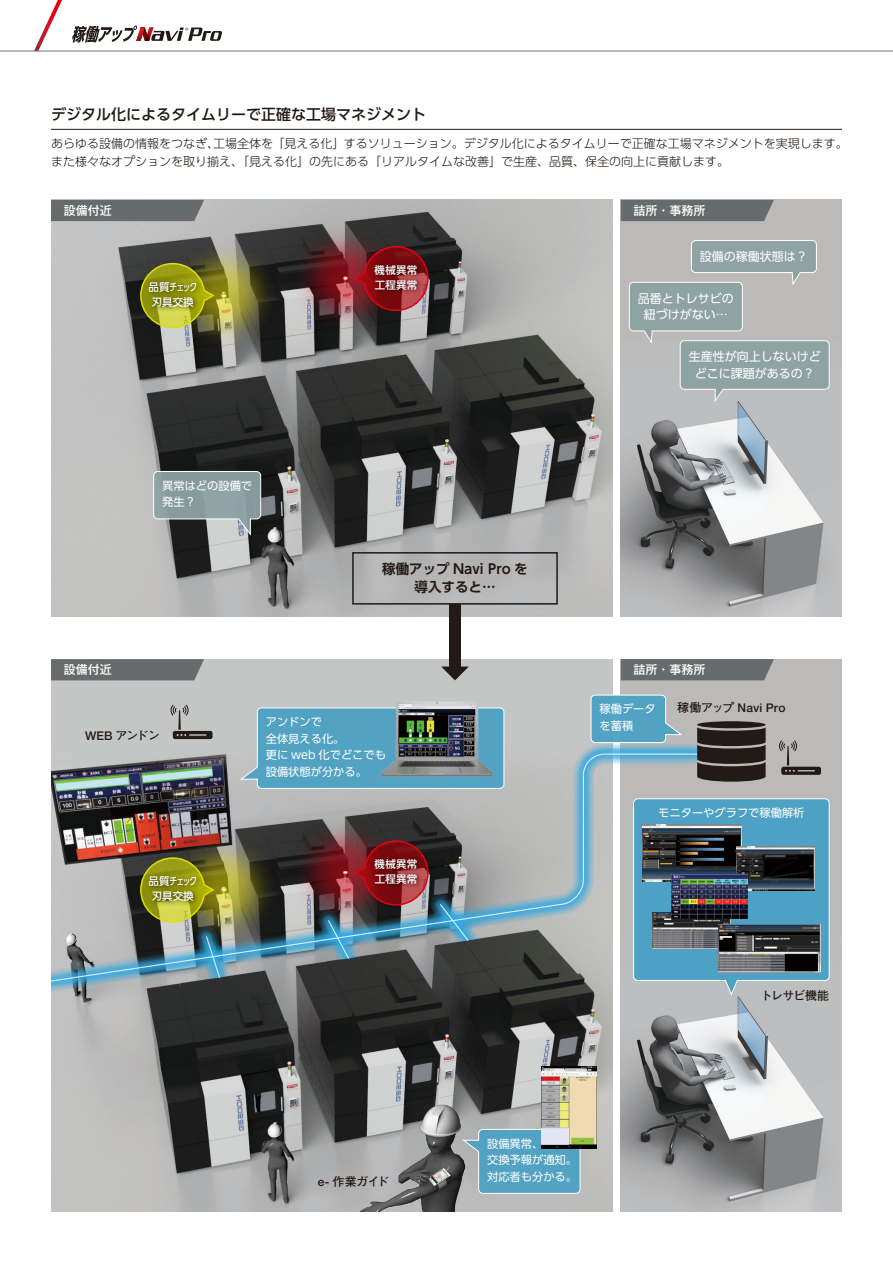
<style>
.page{position:relative;width:893px;height:1263px;background:#fff}
.page>*{position:absolute;margin:0;border:0;box-sizing:border-box;transform-origin:0 0}
.t1{font:500 15px "UD Shin Go Pro";color:#231916}
.t2{font:700 13.5px/18px "UD Shin Go Pro De";color:#231916;text-align:center}
.t3{font:300 12px/18px "UD Shin Go Pro";color:#231916}
.t4{font:12px/16.5px "UD Shin Go Pro";color:#fff;text-align:center}
.t5{font:500 12px "Gothic MB101 Pro";color:#fff}
.t6{font:700 12px "Futo Go B101";letter-spacing:-.03em;color:#231916}
.t7{font:700 12px "Futo Go B101";letter-spacing:.005em;color:#231916}
.t8{font:11.25px/16.5px "UD Shin Go Pro";color:#fff}
.t9{font:500 10.5px "UD Shin Go Pro";color:#fff}
</style>
<div class="page">
<img style="left:621px;top:200px;width:221px;height:417px">
<img style="left:621px;top:659px;width:221px;height:553px">
<img style="left:51px;top:200px;width:561px;height:417px">
<img style="left:51px;top:659px;width:561px;height:553px">
<img style="left:344px;top:1095px;width:155px;height:117px">
<svg style="left:51px;top:744px;width:646px;height:252px"></svg>
<svg style="left:51px;top:753px;width:646px;height:230px"></svg>
<svg style="left:153px;top:471px;width:108px;height:65px"></svg>
<svg style="left:239px;top:707px;width:266px;height:82px"></svg>
<svg style="left:461px;top:1129px;width:120px;height:65px"></svg>
<svg style="left:34px;top:0;width:28px;height:51px"></svg>
<img style="left:138px;top:210px;width:172px;height:172px">
<img style="left:166px;top:239px;width:93px;height:113px">
<img style="left:259px;top:199px;width:172px;height:166px">
<img style="left:289px;top:224px;width:112px;height:110px">
<img style="left:138px;top:804px;width:162px;height:172px">
<img style="left:166px;top:833px;width:93px;height:113px">
<img style="left:259px;top:787px;width:172px;height:172px">
<img style="left:289px;top:818px;width:112px;height:110px">
<div style="left:697px;top:721px;width:69px;height:7px;background:#231916;border-radius:50%"></div>
<svg style="left:697px;top:727px;width:69px;height:55px"></svg>
<svg style="left:353px;top:245px;width:76px;height:67px"></svg>
<img style="left:369px;top:259px;width:56px;height:41px">
<svg style="left:139px;top:262px;width:76px;height:67px"></svg>
<img style="left:143px;top:276px;width:62px;height:41px">
<img style="left:300px;top:839px;width:203px;height:153px">
<img style="left:369px;top:853px;width:56px;height:42px">
<img style="left:139px;top:856px;width:109px;height:140px">
<img style="left:143px;top:870px;width:62px;height:42px">
<img style="left:367px;top:691px;width:140px;height:95px">
<div style="left:449px;top:604px;width:12px;height:64px;background:#231916"></div>
<svg style="left:441px;top:666px;width:28px;height:14px"></svg>
<div style="left:352px;top:552px;width:206px;height:53px;border:2px solid #231916"></div>
<svg style="left:633px;top:798px;width:197px;height:198px"></svg>
<hr style="left:0;top:51px;width:893px;height:1px;background:#727272">
<div style="left:51px;top:200px;width:153px;height:21px;background:#666b6b"></div>
<div style="left:621px;top:200px;width:153px;height:21px;background:#666b6b"></div>
<svg style="left:51px;top:659px;width:153px;height:21px"></svg>
<svg style="left:621px;top:659px;width:153px;height:21px"></svg>
<svg style="left:629px;top:240px;width:201px;height:163px"></svg>
<svg style="left:590px;top:694px;width:93px;height:49px"></svg>
<svg style="left:170px;top:705px;width:4px;height:11px"></svg>
<svg style="left:172px;top:706px;width:41px;height:33px"></svg>
<svg style="left:778px;top:740px;width:4px;height:11px"></svg>
<svg style="left:781px;top:742px;width:40px;height:33px"></svg>
<img style="left:542px;top:1066px;width:54px;height:82px">
<hr style="left:51px;top:129px;width:791px;height:1px;background:#231916">
<img style="left:653px;top:912px;width:77px;height:37px">
<img style="left:642px;top:824px;width:99px;height:57px">
<img style="left:737px;top:846px;width:78px;height:44px">
<img style="left:672px;top:874px;width:76px;height:45px">
<img style="left:719px;top:924px;width:102px;height:48px">
<svg style="left:72px;top:26px;width:150px;height:17px"></svg>
<p class="t1" style="left:51px;top:102px;width:377px">デジタル化によるタイムリーで正確な工場マネジメント</p>
<p class="t3" style="left:51px;top:134px;width:798px">あらゆる設備の情報をつなぎ、工場全体を「見える化」するソリューション。デジタル化によるタイムリーで正確な工場マネジメントを実現します。また様々なオプションを取り揃え、「見える化」の先にある「リアルタイムな改善」で生産、品質、保全の向上に貢献します。</p>
<p class="t5" style="left:64px;top:200px;width:49px">設備付近</p>
<p class="t5" style="left:634px;top:200px;width:73px">詰所・事務所</p>
<p class="t9" style="left:375px;top:261px;width:44px">機械異常</p>
<p class="t9" style="left:149px;top:278px;width:50px">品質チェック</p>
<p class="t9" style="left:375px;top:276px;width:44px">工程異常</p>
<p class="t9" style="left:152px;top:293px;width:44px">刃具交換</p>
<p class="t8" style="left:162px;top:477px;width:91px">異常はどの設備で発生？</p>
<p class="t2" style="left:382px;top:560px;width:147px">稼働アップ Navi Pro を導入すると…</p>
<p class="t4" style="left:700px;top:248px;width:109px">設備の稼働状態は？</p>
<p class="t4" style="left:638px;top:290px;width:97px">品番とトレサビの紐づけがない…</p>
<p class="t4" style="left:689px;top:348px;width:133px">生産性が向上しないけどどこに課題があるの？</p>
<p class="t5" style="left:64px;top:659px;width:49px">設備付近</p>
<p class="t5" style="left:634px;top:659px;width:73px">詰所・事務所</p>
<p class="t6" style="left:85px;top:729px;width:77px">WEB アンドン</p>
<p class="t8" style="left:266px;top:713px;width:122px">アンドンで<br>全体見える化。<br>更に web 化でどこでも設備状態が分かる。</p>
<p class="t9" style="left:375px;top:856px;width:44px">機械異常</p>
<p class="t9" style="left:149px;top:872px;width:50px">品質チェック</p>
<p class="t9" style="left:375px;top:871px;width:44px">工程異常</p>
<p class="t9" style="left:152px;top:887px;width:44px">刃具交換</p>
<p class="t6" style="left:318px;top:1174px;width:73px">e- 作業ガイド</p>
<p class="t8" style="left:599px;top:701px;width:58px">稼働データを蓄積</p>
<p class="t7" style="left:677px;top:701px;width:110px">稼働アップ Navi Pro</p>
<p class="t8" style="left:658px;top:804px;width:148px">モニターやグラフで稼働解析</p>
<p class="t8" style="left:487px;top:1135px;width:91px">設備異常、<br>交換予報が通知。対応者も分かる。</p>
<p class="t6" style="left:761px;top:988px;width:70px">トレサビ機能</p>
</div>
